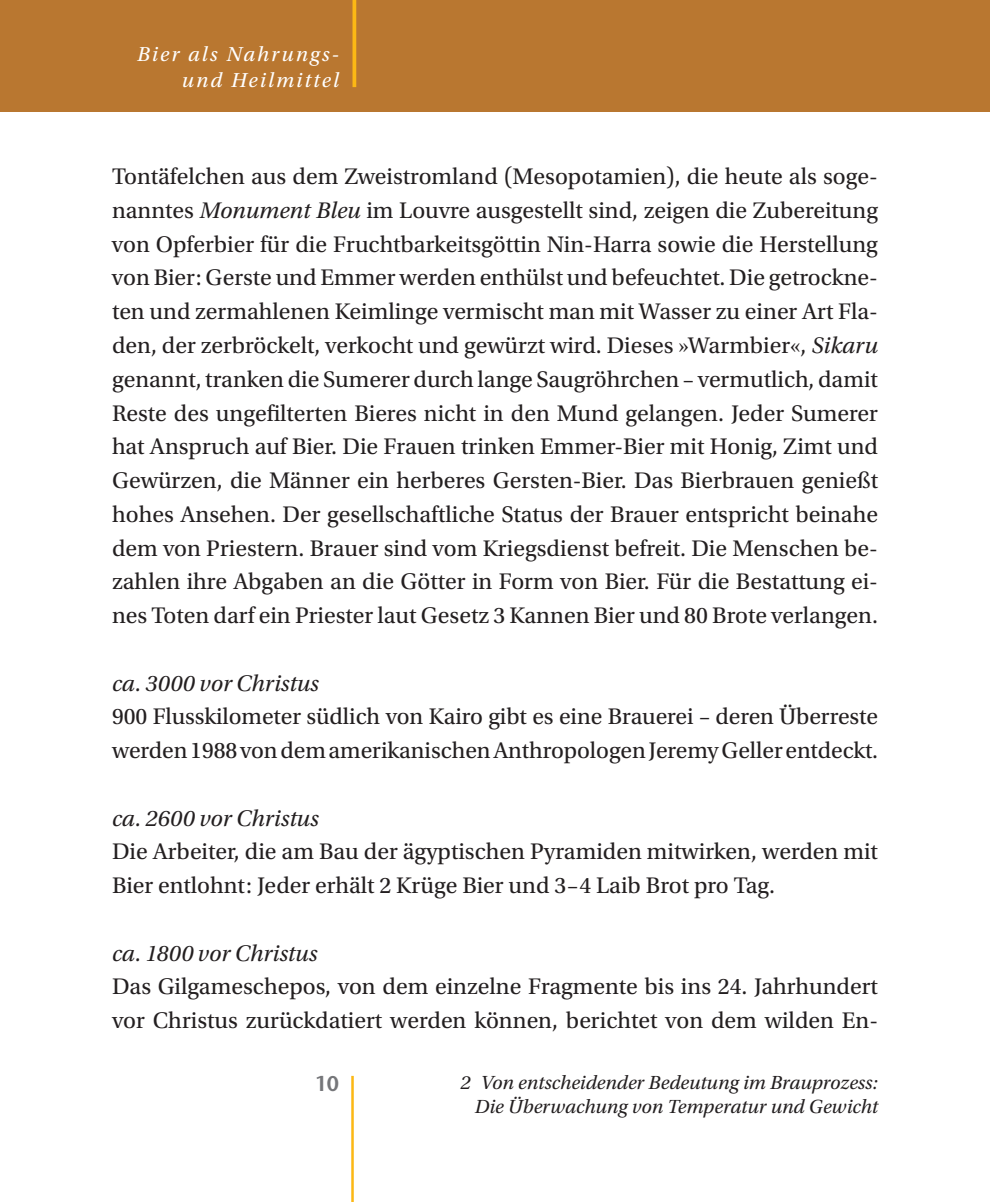
<style>
.page{position:relative;width:990px;height:1202px;background:#fff}
.page>*{position:absolute;margin:0;border:0;box-sizing:border-box;transform-origin:0 0}
.t1{font:23.75px/33.8px "Utopia Std";color:#231f20}
.t2{font:italic 23.75px "Utopia Std";color:#231f20}
.t3{font:italic 21.25px/26.2px "Utopia Std";letter-spacing:.1em;color:#fff;text-align:right}
.t4{font:600 21.25px "Stone Sans Std";color:#757679}
.t5{font:italic 20px/24px "Utopia Std";color:#231f20;text-align:right}
.s1{font-style:italic}
</style>
<div class="page">
<div style="left:0;top:0;width:989px;height:112px;background:#b97730"></div>
<svg style="left:352px;top:0;width:4px;height:87px"></svg>
<hr style="left:351px;top:1076px;width:2px;height:126px;background:#fcb814">
<p class="t3" style="left:137px;top:41px;width:203px">Bier als Nahrungs&shy;und Heilmittel</p>
<p class="t1" style="left:112px;top:160px;width:767px">Tontäfelchen aus dem Zweistromland (Mesopotamien), die heute als soge&shy;nanntes <span class="s1">Monument Bleu</span> im Louvre ausgestellt sind, zeigen die Zubereitung von Opferbier für die Fruchtbarkeitsgöttin Nin-Harra sowie die Herstellung von Bier: Gerste und Emmer werden enthülst und befeuchtet. Die getrockne&shy;ten und zermahlenen Keimlinge vermischt man mit Wasser zu einer Art Fla&shy;den, der zerbröckelt, verkocht und gewürzt wird. Dieses »Warmbier«, <span class="s1">Sikaru </span>genannt, tranken die Sumerer durch lange Saugröhrchen – vermutlich, damit Reste des ungefilterten Bieres nicht in den Mund gelangen. Jeder Sumerer hat Anspruch auf Bier. Die Frauen trinken Emmer-Bier mit Honig, Zimt und Gewürzen, die Männer ein herberes Gersten-Bier. Das Bierbrauen genießt hohes Ansehen. Der gesellschaftliche Status der Brauer entspricht beinahe dem von Priestern. Brauer sind vom Kriegsdienst befreit. Die Menschen be&shy;zahlen ihre Abgaben an die Götter in Form von Bier. Für die Bestattung ei&shy;nes Toten darf ein Priester laut Gesetz 3 Kannen Bier und 80 Brote verlangen.</p>
<p class="t2" style="left:112px;top:670px;width:208px">ca. 3000 vor Christus</p>
<p class="t1" style="left:112px;top:700px;width:767px">900 Flusskilometer südlich von Kairo gibt es eine Brauerei – deren Überreste werden 1988 von dem amerikanischen Anthropologen Jeremy Geller entdeckt.</p>
<p class="t2" style="left:112px;top:805px;width:208px">ca. 2600 vor Christus</p>
<p class="t1" style="left:112px;top:835px;width:767px">Die Arbeiter, die am Bau der ägyptischen Pyramiden mitwirken, werden mit<br>Bier entlohnt: Jeder erhält 2 Krüge Bier und 3–4 Laib Brot pro Tag.</p>
<p class="t2" style="left:112px;top:940px;width:207px">ca. 1800 vor Christus</p>
<p class="t1" style="left:112px;top:970px;width:767px">Das Gilgameschepos, von dem einzelne Fragmente bis ins 24. Jahrhundert vor Christus zurückdatiert werden können, berichtet von dem wilden En-</p>
<p class="t4" style="left:315px;top:1071px;width:26px">10</p>
<p class="t5" style="left:460px;top:1071px;width:419px">2 Von entscheidender Bedeutung im Brauprozess:<br>Die Überwachung von Temperatur und Gewicht</p>
</div>
